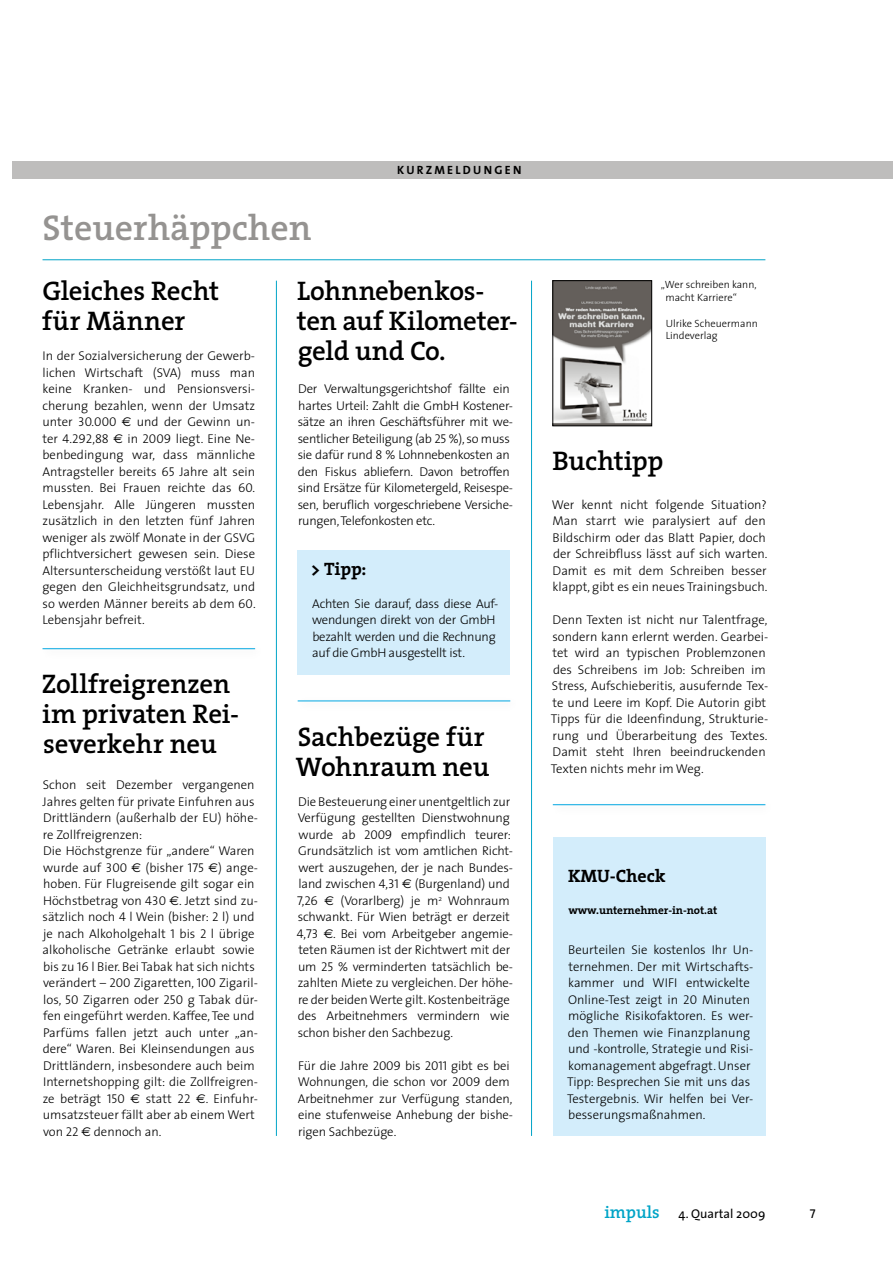
<style>
.page{position:relative;width:893px;height:1263px;background:#fff}
.page>*{position:absolute;margin:0;border:0;box-sizing:border-box;transform-origin:0 0}
.t1{font:600 36px "The Serif";color:#959391}
.t2{font:600 27px/30px "The Serif";letter-spacing:-.01em;color:#000}
.t3{font:700 18px "The Serif";letter-spacing:-.005em;color:#000}
.t4{font:300 12.75px/16.5px "The Sans";color:#000}
.t5{font:300 12.75px/16.5px "The Sans";letter-spacing:-.02em;color:#000}
.t6{font:12.75px "The Sans";color:#000}
.t7{font:12.75px "The Sans Caps";color:#000}
.t8{font:12px "The Sans Bold Caps";letter-spacing:.19em;color:#000}
.t9{font:700 11.25px "The Serif";letter-spacing:-.005em;color:#000}
.t10{font:300 10.5px/12.8px "The Sans";color:#000}
.s1{font-family:"The Sans Light Caps";font-weight:400}
.s2{font-family:"Euro Sans";font-weight:400}
.s3{font-family:"The Serif";font-weight:600;font-size:17.25px;color:#00a4c7}
</style>
<div class="page">
<hr style="left:531px;top:281px;width:1px;height:855px;background:#00a4c7">
<hr style="left:276px;top:281px;width:1px;height:855px;background:#00a4c7">
<hr style="left:43px;top:259px;width:722px;height:1px;background:#00a4c7">
<div style="left:13px;top:162px;width:880px;height:17px;background:#bebdbc"></div>
<div style="left:553px;top:838px;width:212px;height:298px;background:#d3edfb"></div>
<img style="left:554px;top:282px;width:96px;height:142px">
<div style="left:552px;top:280px;width:100px;height:146px;border:1px solid #000"></div>
<div style="left:298px;top:550px;width:212px;height:124px;background:#d3edfb"></div>
<hr style="left:43px;top:648px;width:212px;height:1px;background:#00a6e1">
<hr style="left:298px;top:700px;width:212px;height:1px;background:#00a6e1">
<hr style="left:553px;top:804px;width:212px;height:1px;background:#00a6e1">
<h1 class="t1" style="left:43px;top:197px;width:271px">Steuerhäppchen</h1>
<p class="t8" style="left:397px;top:160px;width:126px">K URZMELDUNGEN</p>
<h2 class="t2" style="left:42px;top:275px;width:179px">Gleiches Recht für Männer</h2>
<p class="t4" style="left:43px;top:347px;width:215px;text-align:justify">In der Sozialversicherung der Gewerb&shy;lichen Wirtschaft (SVA) muss man keine Kranken- und Pensionsversi&shy;cherung bezahlen, wenn der Umsatz unter <span class="s1">30.000</span> <span class="s2">€</span> und der Gewinn un&shy;ter <span class="s1">4.292,88</span> <span class="s2">€</span> in <span class="s1">2009</span> liegt. Eine Ne&shy;benbedingung war, dass männliche Antragsteller bereits <span class="s1">65</span> Jahre alt sein mussten. Bei Frauen reichte das <span class="s1">60.<br></span>Lebensjahr. Alle Jüngeren mussten zusätzlich in den letzten fünf Jahren weniger als zwölf Monate in der GSVG pflichtversichert gewesen sein. Diese Altersunterscheidung verstößt laut EU gegen den Gleichheitsgrundsatz, und so werden Männer bereits ab dem <span class="s1">60</span>.<br>Lebensjahr befreit.</p>
<h2 class="t2" style="left:42px;top:669px;width:199px">Zollfreigrenzen im privaten Rei&shy;severkehr neu</h2>
<p class="t4" style="left:43px;top:776px;width:217px">Schon seit Dezember vergangenen Jahres gelten für private Einfuhren aus Drittländern (außerhalb der EU) höhe&shy;re Zollfreigrenzen:<br>Die Höchstgrenze für „andere“ Waren wurde auf <span class="s1">300</span> <span class="s2">€</span> (bisher <span class="s1">175</span> <span class="s2">€</span>) ange&shy;hoben. Für Flugreisende gilt sogar ein Höchstbetrag von <span class="s1">430</span> <span class="s2">€</span>. Jetzt sind zu&shy;sätzlich noch <span class="s1">4</span> l Wein (bisher: <span class="s1">2</span> l) und je nach Alkoholgehalt <span class="s1">1</span> bis <span class="s1">2</span> l übrige alkoholische Getränke erlaubt sowie bis zu <span class="s1">16</span> l Bier. Bei Tabak hat sich nichts verändert – <span class="s1">200</span> Zigaretten, <span class="s1">100</span> Zigaril&shy;los, <span class="s1">50</span> Zigarren oder <span class="s1">250</span> g Tabak dür&shy;fen eingeführt werden. Kaffee, Tee und Parfüms fallen jetzt auch unter „an&shy;dere“ Waren. Bei Kleinsendungen aus Drittländern, insbesondere auch beim Internetshopping gilt: die Zollfreigren&shy;ze beträgt <span class="s1">150</span> <span class="s2">€</span> statt <span class="s1">22</span> <span class="s2">€</span>. Einfuhr&shy;umsatzsteuer fällt aber ab einem Wert von <span class="s1">22</span> <span class="s2">€</span> dennoch an.</p>
<h2 class="t2" style="left:297px;top:275px;width:219px">Lohnnebenkos&shy;ten auf Kilometer&shy;geld und Co.</h2>
<p class="t10" style="left:665px;top:278px;width:93px;text-indent:-5px">„Wer schreiben kann, macht Karriere“</p>
<p class="t10" style="left:666px;top:316px;width:94px">Ulrike Scheuermann<br>Lindeverlag</p>
<p class="t5" style="left:298px;top:380px;width:217px">Der Verwaltungsgerichtshof fällte ein hartes Urteil: Zahlt die GmbH Kostener&shy;sätze an ihren Geschäftsführer mit we&shy;sentlicher Beteiligung (ab <span class="s1">25</span> %), so muss sie dafür rund <span class="s1">8</span> % Lohnnebenkosten an den Fiskus abliefern. Davon betroffen sind Ersätze für Kilometergeld, Reisespe&shy;sen, beruflich vorgeschriebene Versiche&shy;rungen, Telefonkosten etc.</p>
<h3 class="t3" style="left:311px;top:554px;width:57px">&gt; Tipp:</h3>
<p class="t5" style="left:312px;top:595px;width:188px">Achten Sie darauf, dass diese Auf&shy;wendungen direkt von der GmbH bezahlt werden und die Rechnung auf die GmbH ausgestellt ist.</p>
<h2 class="t2" style="left:296px;top:721px;width:195px">Sachbezüge für<br>Wohnraum neu</h2>
<p class="t4" style="left:297px;top:793px;width:218px">Die Besteuerung einer unentgeltlich zur Verfügung gestellten Dienstwohnung wurde ab <span class="s1">2009</span> empfindlich teurer:<br>Grundsätzlich ist vom amtlichen Richt&shy;wert auszugehen, der je nach Bundes&shy;land zwischen <span class="s1">4,31</span> <span class="s2">€</span> (Burgenland) und <span class="s1">7,26</span> <span class="s2">€</span> (Vorarlberg) je m<sup>2</sup> Wohnraum schwankt. Für Wien beträgt er derzeit <span class="s1">4,73</span> <span class="s2">€</span>. Bei vom Arbeitgeber angemie&shy;teten Räumen ist der Richtwert mit der um <span class="s1">25</span> % verminderten tatsächlich be&shy;zahlten Miete zu vergleichen. Der höhe&shy;re der beiden Werte gilt. Kostenbeiträge des Arbeitnehmers vermindern wie schon bisher den Sachbezug.</p>
<p class="t4" style="left:298px;top:1057px;width:217px">Für die Jahre <span class="s1">2009</span> bis <span class="s1">2011</span> gibt es bei<br>Wohnungen, die schon vor <span class="s1">2009</span> dem<br>Arbeitnehmer zur Verfügung standen, eine stufenweise Anhebung der bishe&shy;rigen Sachbezüge.</p>
<h2 class="t2" style="left:552px;top:445px;width:113px">Buchtipp</h2>
<p class="t4" style="left:552px;top:496px;width:217px">Wer kennt nicht folgende Situation?<br>Man starrt wie paralysiert auf den Bildschirm oder das Blatt Papier, doch der Schreibfluss lässt auf sich warten.<br>Damit es mit dem Schreiben besser klappt, gibt es ein neues Trainingsbuch.</p>
<p class="t4" style="left:551px;top:611px;width:219px">Denn Texten ist nicht nur Talentfrage, sondern kann erlernt werden. Gearbei&shy;tet wird an typischen Problemzonen des Schreibens im Job: Schreiben im Stress, Aufschieberitis, ausufernde Tex&shy;te und Leere im Kopf. Die Autorin gibt Tipps für die Ideenfindung, Strukturie&shy;rung und Überarbeitung des Textes.<br>Damit steht Ihren beeindruckenden Texten nichts mehr im Weg.</p>
<h3 class="t3" style="left:568px;top:861px;width:99px">KMU-Check</h3>
<p class="t9" style="left:568px;top:901px;width:150px">www.unternehmer-in-not.at</p>
<p class="t4" style="left:567px;top:941px;width:188px">Beurteilen Sie kostenlos Ihr Un&shy;ternehmen. Der mit Wirtschafts&shy;kammer und WIFI entwickelte<br>Online-Test zeigt in <span class="s1">20</span> Minuten mögliche Risikofaktoren. Es wer&shy;den Themen wie Finanzplanung und -kontrolle, Strategie und Risi&shy;komanagement abgefragt. Unser<br>Tipp: Besprechen Sie mit uns das<br>Testergebnis. Wir helfen bei Ver&shy;besserungsmaßnahmen.</p>
<p class="t6" style="left:604px;top:1203px;width:163px"><span class="s3">impuls</span> 4. Quartal 2009</p>
<p class="t7" style="left:810px;top:1203px;width:7px">7</p>
</div>
